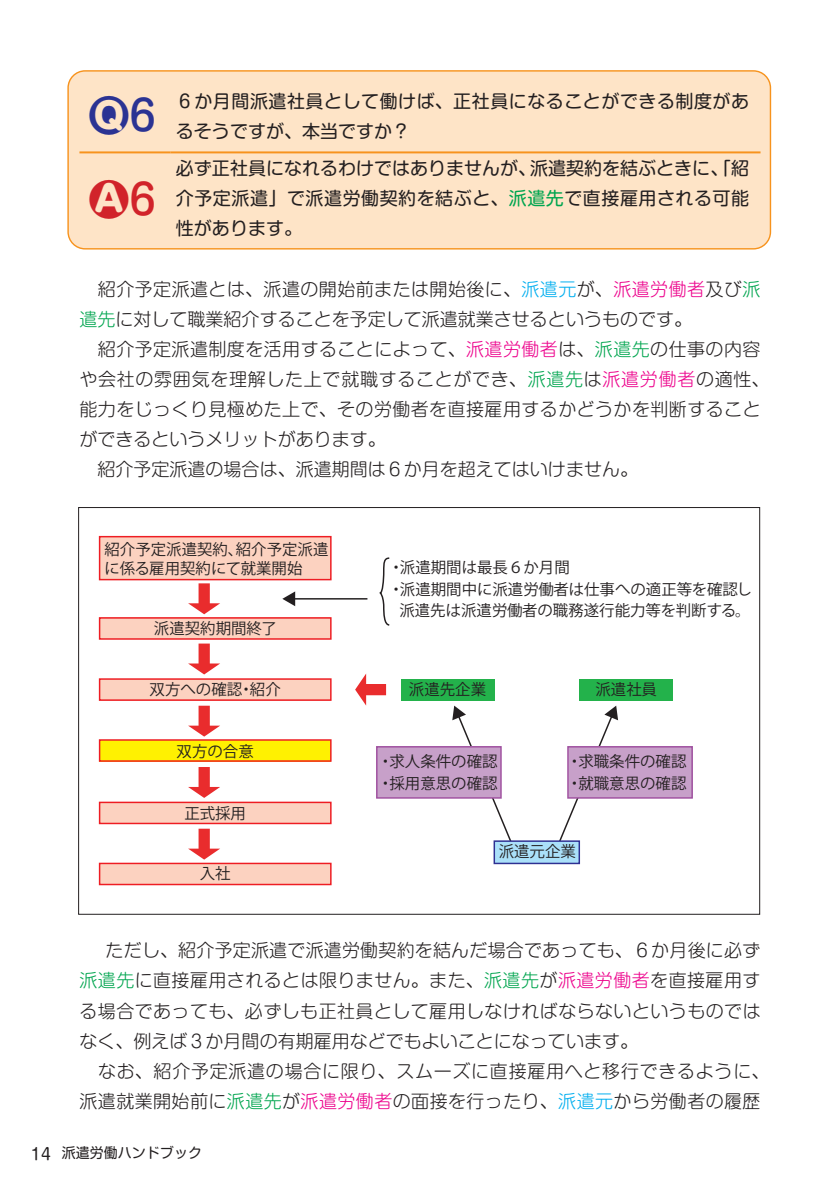
<style>
.page{position:relative;width:840px;height:1191px;background:#fff}
.page>*{position:absolute;margin:0;border:0;box-sizing:border-box;transform-origin:0 0}
.t1{font:800 41.2px/83.6px "Shin M Go Pr 6 N";color:#2b3393}
.t2{font:300 18px/30px "Shin M Go Pr 6 N";letter-spacing:.025em;color:#231f20}
.t3{font:18px/30px "Shin M Go Pr 6 N";letter-spacing:.03em;color:#231f20}
.t4{font:15.4px/21.4px "Koz Go Pr 6 N";color:#231f20}
.t5{font:14px "Shin M Go Pr 6 N";color:#231f20}
.s1{font-weight:500}
.s2{color:#d1232a}
.s3{font-weight:500;color:#d1232a}
.s4{color:#00a54f}
.s5{color:#00aeef}
.s6{color:#ed028c}
.s7{font-size:16px}
</style>
<div class="page">
<div style="left:68px;top:71px;width:702px;height:178px;background:#fee4c7;border-radius:17px"></div>
<div style="left:67px;top:70px;width:703px;height:179px;border:1px solid #f7931d;border-radius:17px"></div>
<hr style="left:79px;top:151px;width:91px;height:2px;background:#f7931d">
<hr style="left:170px;top:151px;width:590px;height:2px;background:#f7931d">
<svg style="left:452px;top:705px;width:59px;height:135px"></svg>
<svg style="left:559px;top:705px;width:58px;height:141px"></svg>
<div style="left:99px;top:536px;width:231px;height:43px;background:#fcd2c0"></div>
<div style="left:99px;top:536px;width:232px;height:44px;border:1px solid #ee1d23"></div>
<div style="left:99px;top:618px;width:231px;height:21px;background:#fcd2c0"></div>
<div style="left:99px;top:617px;width:232px;height:22px;border:1px solid #ee1d23"></div>
<div style="left:99px;top:679px;width:231px;height:21px;background:#fcd2c0"></div>
<div style="left:99px;top:678px;width:232px;height:23px;border:1px solid #ee1d23"></div>
<div style="left:99px;top:802px;width:231px;height:21px;background:#fcd2c0"></div>
<div style="left:99px;top:801px;width:232px;height:23px;border:1px solid #ee1d23"></div>
<div style="left:99px;top:863px;width:231px;height:21px;background:#fcd2c0"></div>
<div style="left:99px;top:862px;width:232px;height:23px;border:1px solid #ee1d23"></div>
<div style="left:400px;top:679px;width:94px;height:21px;background:#23b24b"></div>
<div style="left:376px;top:747px;width:124px;height:51px;background:#c7a0c9"></div>
<div style="left:376px;top:746px;width:125px;height:52px;border:1px solid #a153a1"></div>
<div style="left:494px;top:841px;width:85px;height:22px;background:#aae0f9"></div>
<div style="left:493px;top:840px;width:86px;height:24px;border:1px solid #2e3092"></div>
<div style="left:567px;top:747px;width:124px;height:51px;background:#c7a0c9"></div>
<div style="left:567px;top:746px;width:125px;height:52px;border:1px solid #a153a1"></div>
<div style="left:579px;top:679px;width:93px;height:21px;background:#23b24b"></div>
<div style="left:99px;top:740px;width:231px;height:21px;background:#fff101"></div>
<div style="left:99px;top:739px;width:232px;height:23px;border:1px solid #ee1d23"></div>
<svg style="left:188px;top:583px;width:32px;height:31px"></svg>
<svg style="left:188px;top:643px;width:32px;height:31px"></svg>
<svg style="left:355px;top:673px;width:31px;height:32px"></svg>
<svg style="left:188px;top:705px;width:32px;height:31px"></svg>
<svg style="left:188px;top:767px;width:32px;height:31px"></svg>
<svg style="left:188px;top:828px;width:32px;height:31px"></svg>
<hr style="left:293px;top:598px;width:74px;height:1px;background:#231f20">
<svg style="left:282px;top:591px;width:13px;height:15px"></svg>
<svg style="left:379px;top:557px;width:11px;height:69px"></svg>
<h1 class="t1" style="left:88px;top:72px;width:68px">Q<span class="s1">6<br></span><span class="s2">A</span><span class="s3">6</span></h1>
<p class="t3" style="left:176px;top:85px;width:574px">６か月間派遣社員として働けば、正社員になることができる制度があるそうですが、本当ですか？</p>
<p class="t3" style="left:176px;top:153px;width:574px;text-align:justify">必ず正社員になれるわけではありませんが、派遣契約を結ぶときに、「紹介予定派遣」で派遣労働契約を結ぶと、<span class="s4">派遣先</span>で直接雇用される可能性があります。</p>
<p class="t2" style="left:79px;top:273px;width:691px">　紹介予定派遣とは、派遣の開始前または開始後に、<span class="s5">派遣元</span>が、<span class="s6">派遣労働者</span>及び<span class="s4">派遣先</span>に対して職業紹介することを予定して派遣就業させるというものです。<br>　紹介予定派遣制度を活用することによって、<span class="s6">派遣労働者</span>は、<span class="s4">派遣先</span>の仕事の内容や会社の雰囲気を理解した上で就職することができ、<span class="s4">派遣先</span>は<span class="s6">派遣労働者</span>の適性、能力をじっくり見極めた上で、その労働者を直接雇用するかどうかを判断することができるというメリットがあります。<br>　紹介予定派遣の場合は、派遣期間は６か月を超えてはいけません。</p>
<p class="t4" style="left:104px;top:540px;width:225px;line-height:18.6px">紹介予定派遣契約、紹介予定派遣に係る雇用契約にて就業開始</p>
<p class="t4" style="left:154px;top:618px;width:124px">派遣契約期間終了</p>
<p class="t4" style="left:149px;top:679px;width:133px">双方への確認・紹介</p>
<p class="t4" style="left:176px;top:740px;width:79px">双方の合意</p>
<p class="t4" style="left:184px;top:803px;width:63px">正式採用</p>
<p class="t4" style="left:200px;top:863px;width:32px">入社</p>
<p class="t4" style="left:388px;top:557px;width:183px">・派遣期間は最長６か月間</p>
<p class="t4" style="left:388px;top:578px;width:365px">・派遣期間中に派遣労働者は仕事への適正等を確認し</p>
<p class="t4" style="left:399px;top:600px;width:352px">派遣先は派遣労働者の職務遂行能力等を判断する。</p>
<p class="t4" style="left:408px;top:679px;width:79px">派遣先企業</p>
<p class="t4" style="left:595px;top:679px;width:63px">派遣社員</p>
<p class="t4" style="left:377px;top:751px;width:121px">・求人条件の確認・採用意思の確認</p>
<p class="t4" style="left:566px;top:751px;width:121px">・求職条件の確認・就職意思の確認</p>
<p class="t4" style="left:498px;top:841px;width:79px">派遣元企業</p>
<p class="t2" style="left:79px;top:934px;width:691px;text-indent:8px">　ただし、紹介予定派遣で派遣労働契約を結んだ場合であっても、６か月後に必ず<span class="s4">派遣先</span>に直接雇用されるとは限りません。また、<span class="s4">派遣先</span>が<span class="s6">派遣労働者</span>を直接雇用する場合であっても、必ずしも正社員として雇用しなければならないというものではなく、例えば３か月間の有期雇用などでもよいことになっています。<br>　なお、紹介予定派遣の場合に限り、スムーズに直接雇用へと移行できるように、派遣就業開始前に<span class="s4">派遣先</span>が<span class="s6">派遣労働者</span>の面接を行ったり、<span class="s5">派遣元</span>から労働者の履歴</p>
<p class="t5" style="left:31px;top:1141px;width:172px"><span class="s7">14</span> 派遣労働ハンドブック</p>
</div>
